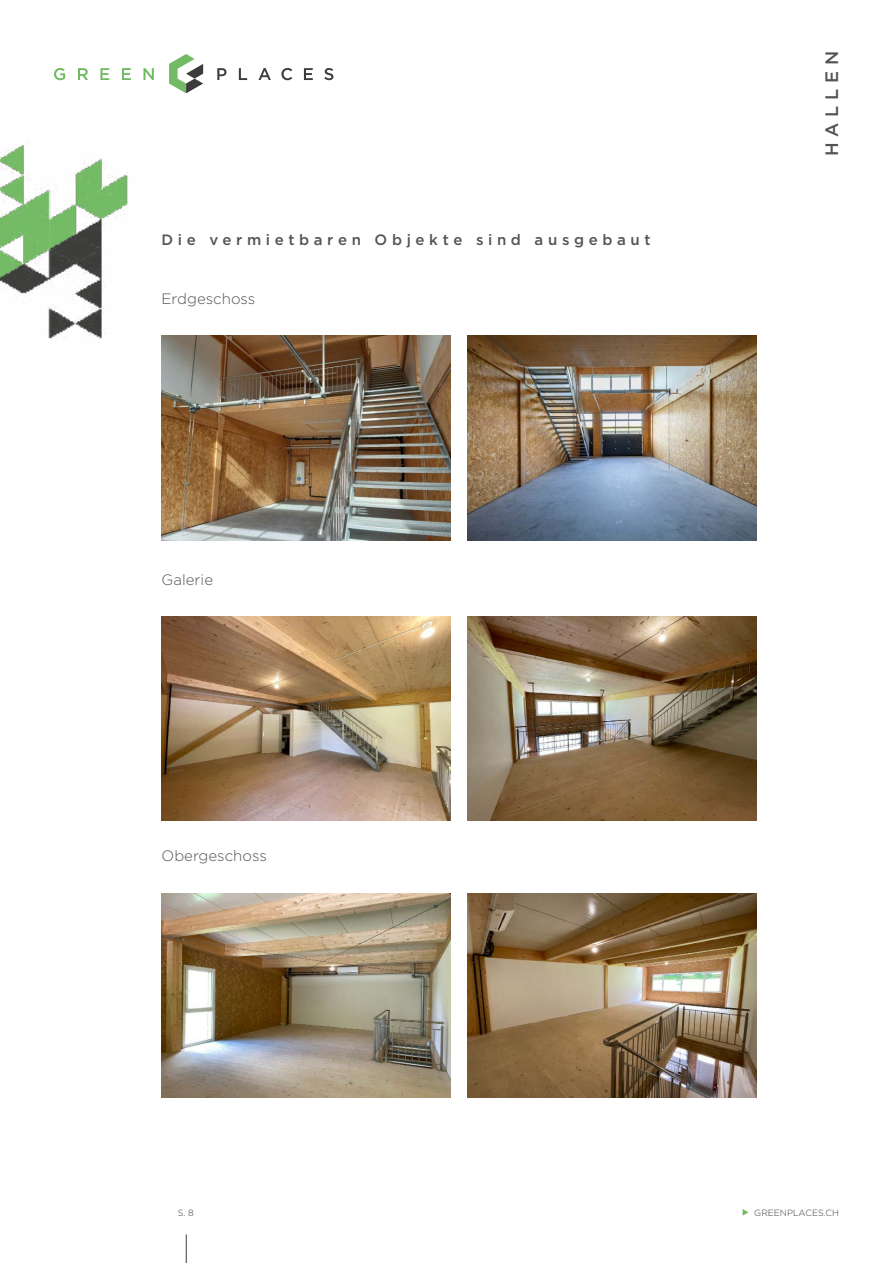
<style>
.page{position:relative;width:893px;height:1263px;background:#fff}
.page>*{position:absolute;margin:0;border:0;box-sizing:border-box;transform-origin:0 0}
.t1{font:500 18px "Gotham Pro";letter-spacing:.32em;color:#555454}
.t2{font:500 15px "Gotham Pro";letter-spacing:.31em;color:#555454}
.t3{font:300 15px "Gotham Pro";color:#555454}
.t4{font:300 9px "Gotham Pro";color:#3c3c3b}
</style>
<div class="page">
<svg style="left:54px;top:68px;width:11px;height:12px"></svg>
<svg style="left:78px;top:68px;width:10px;height:12px"></svg>
<svg style="left:100px;top:68px;width:9px;height:12px"></svg>
<svg style="left:122px;top:68px;width:9px;height:12px"></svg>
<svg style="left:143px;top:68px;width:11px;height:12px"></svg>
<svg style="left:169px;top:54px;width:34px;height:39px"></svg>
<svg style="left:217px;top:68px;width:10px;height:12px"></svg>
<svg style="left:239px;top:68px;width:8px;height:12px"></svg>
<svg style="left:258px;top:68px;width:13px;height:12px"></svg>
<svg style="left:281px;top:68px;width:11px;height:12px"></svg>
<svg style="left:304px;top:68px;width:9px;height:12px"></svg>
<svg style="left:324px;top:68px;width:9px;height:12px"></svg>
<svg style="left:186px;top:1234px;width:1px;height:29px"></svg>
<svg style="left:743px;top:1209px;width:5px;height:7px"></svg>
<img style="left:0;top:145px;width:128px;height:194px">
<img style="left:162px;top:336px;width:289px;height:204px">
<img style="left:162px;top:617px;width:289px;height:204px">
<img style="left:468px;top:617px;width:289px;height:204px">
<img style="left:162px;top:893px;width:289px;height:204px">
<img style="left:468px;top:893px;width:289px;height:204px">
<img style="left:468px;top:336px;width:289px;height:204px">
<p class="t2" style="left:162px;top:231px;width:491px">Die vermietbaren Objekte sind ausgebaut</p>
<p class="t3" style="left:162px;top:291px;width:95px">Erdgeschoss</p>
<p class="t3" style="left:162px;top:571px;width:53px">Galerie</p>
<p class="t3" style="left:162px;top:848px;width:107px">Obergeschoss</p>
<p class="t1" style="left:821px;top:156px;width:107px;rotate:-90deg">HALLEN</p>
<p class="t4" style="left:178px;top:1207px;width:18px">S. 8</p>
<p class="t4" style="left:754px;top:1207px;width:86px">GREENPLACES.CH</p>
</div>
